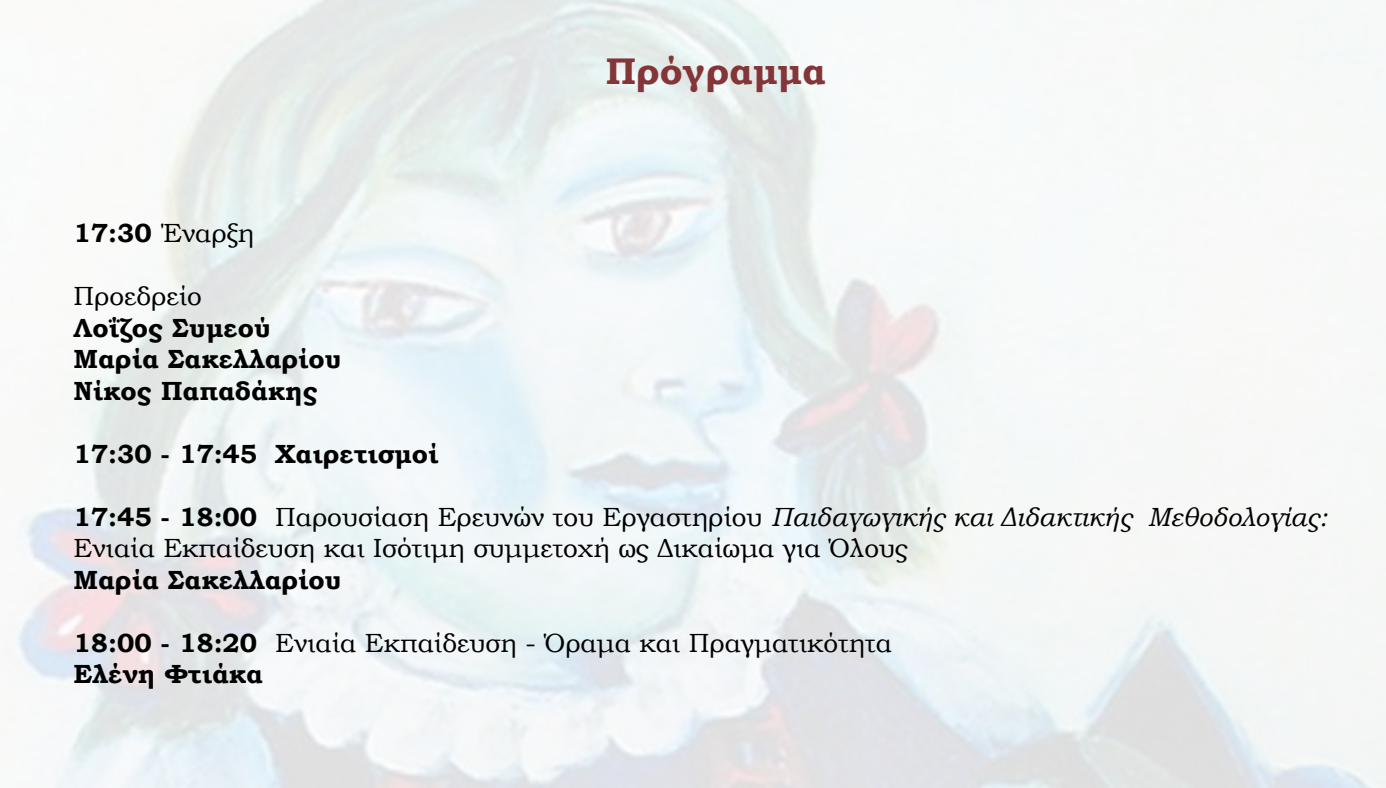
<style>
.page{position:relative;width:1386px;height:788px;background:#fff}
.page>*{position:absolute;margin:0;border:0;box-sizing:border-box;transform-origin:0 0}
.t1{font:700 37.1px "Bookman Old Style";color:#843538}
.t2{font:26.25px/31.5px "Bookman Old Style";color:#000}
.t3{font:700 26.25px/31.5px "Bookman Old Style";color:#000}
.s1{font-weight:700}
.s2{font-style:italic}
</style>
<div class="page">
<h1 class="t1" style="left:606px;top:45px;width:222px">Πρόγραμμα</h1>
<p class="t2" style="left:74px;top:217px;width:182px"><span class="s1">17:30</span> Έναρξη</p>
<p class="t2" style="left:74px;top:280px;width:130px">Προεδρείο</p>
<p class="t3" style="left:74px;top:311px;width:270px">Λοΐζος Συμεού<br>Μαρία Σακελλαρίου<br>Νίκος Παπαδάκης</p>
<p class="t3" style="left:74px;top:437px;width:366px">17:30 - 17:45 Χαιρετισμοί</p>
<p class="t2" style="left:74px;top:501px;width:1255px"><span class="s1">17:45 - 18:00</span> Παρουσίαση Ερευνών του Εργαστηρίου <span class="s2">Παιδαγωγικής και Διδακτικής Μεθοδολογίας:<br></span>Ενιαία Εκπαίδευση και Ισότιμη συμμετοχή ως Δικαίωμα για Όλους</p>
<p class="t3" style="left:74px;top:563px;width:270px">Μαρία Σακελλαρίου</p>
<p class="t2" style="left:74px;top:627px;width:820px"><span class="s1">18:00 - 18:20</span> Ενιαία Εκπαίδευση - Όραμα και Πραγματικότητα<br><span class="s1">Ελένη Φτιάκα</span></p>
</div>
